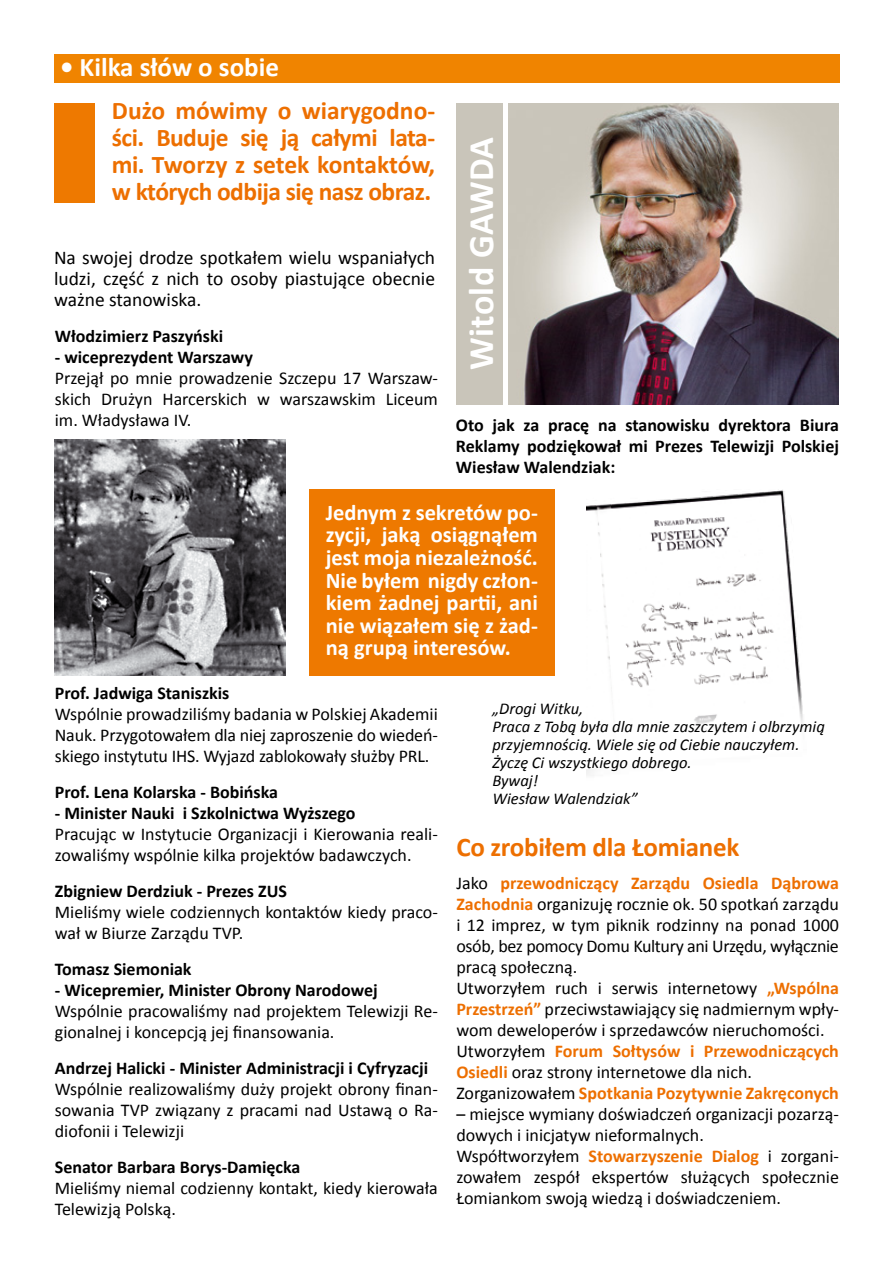
<style>
.page{position:relative;width:893px;height:1263px;background:#fff}
.page>*{position:absolute;margin:0;border:0;box-sizing:border-box;transform-origin:0 0}
.t1{font:700 36px "Calibri";letter-spacing:.01em;color:#fff}
.t2{font:700 27px "Calibri";letter-spacing:-.01em;color:#ed6f00}
.t3{font:700 27px "Calibri";color:#fff}
.t4{font:700 25.5px/27px "Calibri";letter-spacing:-.02em;color:#ed6f00;text-align:justify}
.t5{font:700 22.5px/22.5px "Calibri";color:#fff;text-align:justify}
.t6{font:19.5px/21px "Calibri";color:#000;text-align:justify}
.t7{font:18px/21px "Calibri";color:#000}
.t8{font:700 18px/21px "Calibri";color:#000;text-align:justify}
.t9{font:italic 16.5px/18px "Calibri";color:#000}
.s1{font-weight:700;color:#ed6f00}
</style>
<div class="page">
<div style="left:54px;top:54px;width:785px;height:28px;background:#f08400"></div>
<img style="left:509px;top:103px;width:330px;height:302px">
<img style="left:587px;top:490px;width:216px;height:285px">
<img style="left:54px;top:439px;width:231px;height:236px">
<div style="left:55px;top:103px;width:40px;height:100px;background:#ee7900"></div>
<div style="left:456px;top:103px;width:47px;height:302px;background:#c9c5ba"></div>
<div style="left:309px;top:489px;width:246px;height:186px;background:#ee7900"></div>
<h2 class="t3" style="left:60px;top:49px;width:220px">• Kilka słów o sobie</h2>
<h3 class="t4" style="left:112px;top:97px;width:325px">Dużo mówimy o wiarygodno&shy;ści. Buduje się ją całymi lata&shy;mi. Tworzy z setek kontaktów, w których odbija się nasz obraz.</h3>
<p class="t6" style="left:54px;top:247px;width:383px">Na swojej drodze spotkałem wielu wspaniałych ludzi, część z nich to osoby piastujące obecnie ważne stanowiska.</p>
<p class="t8" style="left:55px;top:325px;width:170px">Włodzimierz Paszyński</p>
<p class="t8" style="left:55px;top:346px;width:200px">- wiceprezydent Warszawy</p>
<p class="t7" style="left:55px;top:368px;width:385px;text-align:justify">Przejął po mnie prowadzenie Szczepu 17 Warszaw&shy;skich Drużyn Harcerskich w warszawskim Liceum im. Władysława IV.</p>
<h1 class="t1" style="left:458px;top:370px;width:234px;rotate:-90deg">Witold GAWDA</h1>
<p class="t8" style="left:456px;top:414px;width:385px">Oto jak za pracę na stanowisku dyrektora Biura Reklamy podziękował mi Prezes Telewizji Polskiej Wiesław Walendziak:</p>
<p class="t5" style="left:326px;top:501px;width:214px">Jednym z sekretów po&shy;zycji, jaką osiągnąłem jest moja niezależność.<br>Nie byłem nigdy człon&shy;kiem żadnej partii, ani nie wiązałem się z żad&shy;ną grupą interesów.</p>
<p class="t8" style="left:55px;top:683px;width:176px">Prof. Jadwiga Staniszkis</p>
<p class="t7" style="left:55px;top:704px;width:385px;text-align:justify">Wspólnie prowadziliśmy badania w Polskiej Akademii Nauk. Przygotowałem dla niej zaproszenie do wiedeń&shy;skiego instytutu IHS. Wyjazd zablokowały służby PRL.</p>
<p class="t8" style="left:55px;top:782px;width:225px">Prof. Lena Kolarska - Bobińska</p>
<p class="t8" style="left:55px;top:803px;width:302px">- Minister Nauki i Szkolnictwa Wyższego</p>
<p class="t7" style="left:55px;top:824px;width:385px">Pracując w Instytucie Organizacji i Kierowania reali&shy;zowaliśmy wspólnie kilka projektów badawczych.</p>
<p class="t8" style="left:55px;top:881px;width:234px">Zbigniew Derdziuk - Prezes ZUS</p>
<p class="t7" style="left:55px;top:902px;width:385px">Mieliśmy wiele codziennych kontaktów kiedy praco&shy;wał w Biurze Zarządu TVP.</p>
<p class="t8" style="left:55px;top:959px;width:138px">Tomasz Siemoniak</p>
<p class="t8" style="left:55px;top:980px;width:324px">- Wicepremier, Minister Obrony Narodowej</p>
<p class="t7" style="left:55px;top:1001px;width:385px">Wspólnie pracowaliśmy nad projektem Telewizji Re&shy;gionalnej i koncepcją jej finansowania.</p>
<p class="t8" style="left:55px;top:1058px;width:375px">Andrzej Halicki - Minister Administracji i Cyfryzacji</p>
<p class="t7" style="left:55px;top:1079px;width:385px;text-align:justify">Wspólnie realizowaliśmy duży projekt obrony finan&shy;sowania TVP związany z pracami nad Ustawą o Ra&shy;diofonii i Telewizji</p>
<p class="t8" style="left:55px;top:1157px;width:247px">Senator Barbara Borys-Damięcka</p>
<p class="t7" style="left:55px;top:1178px;width:385px">Mieliśmy niemal codzienny kontakt, kiedy kierowała<br>Telewizją Polską.</p>
<p class="t9" style="left:492px;top:699px;width:334px">„Drogi Witku,<br>Praca z Tobą była dla mnie zaszczytem i olbrzymią przyjemnością. Wiele się od Ciebie nauczyłem.<br>Życzę Ci wszystkiego dobrego.<br>Bywaj!<br>Wiesław Walendziak”</p>
<h2 class="t2" style="left:456px;top:830px;width:284px">Co zrobiłem dla Łomianek</h2>
<p class="t7" style="left:456px;top:872px;width:384px">Jako <span class="s1">przewodniczący Zarządu Osiedla Dąbrowa Zachodnia</span> organizuję rocznie ok. 50 spotkań zarządu i 12 imprez, w tym piknik rodzinny na ponad 1000 osób, bez pomocy Domu Kultury ani Urzędu, wyłącznie pracą społeczną.<br>Utworzyłem ruch i serwis internetowy <span class="s1">„Wspólna Przestrzeń”</span> przeciwstawiający się nadmiernym wpły&shy;wom deweloperów i sprzedawców nieruchomości.<br>Utworzyłem <span class="s1">Forum Sołtysów i Przewodniczących Osiedli</span> oraz strony internetowe dla nich.<br>Zorganizowałem <span class="s1">Spotkania Pozytywnie Zakręconych</span></p>
<p class="t7" style="left:456px;top:1103px;width:384px">– miejsce wymiany doświadczeń organizacji pozarzą&shy;dowych i inicjatyw nieformalnych.<br>Współtworzyłem <span class="s1">Stowarzyszenie Dialog</span> i zorgani&shy;zowałem zespół ekspertów służących społecznie Łomiankom swoją wiedzą i doświadczeniem.</p>
</div>
